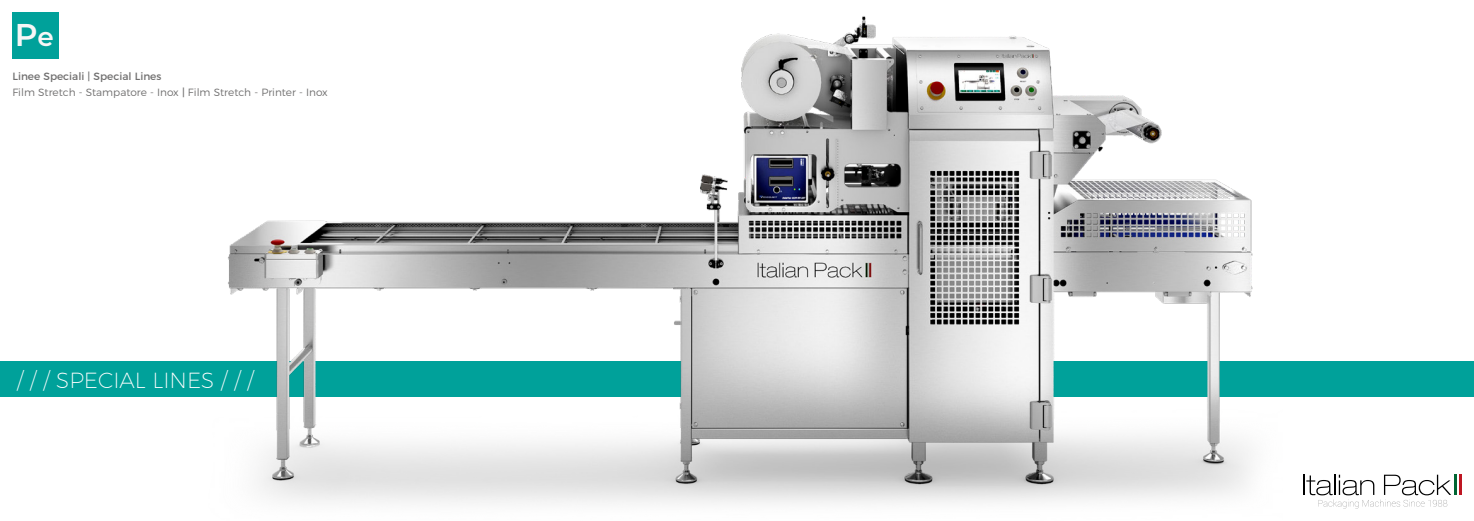
<style>
.page{position:relative;width:1474px;height:521px;background:#fff}
.page>*{position:absolute;margin:0;border:0;box-sizing:border-box;transform-origin:0 0}
.t1{font:600 31.5px "Montserrat";color:#f6f6f6}
.t2{font:200 21.88px "Montserrat";color:#fff}
.t3{font:300 10.5px/16.6px "Montserrat";color:#706f6f}
.s1{font-size:26.25px}
.s2{font-weight:400}
</style>
<div class="page">
<div style="left:0;top:361px;width:1473px;height:36px;background:#00a19a"></div>
<img style="left:228px;top:16px;width:1025px;height:488px">
<hr style="left:1454px;top:475px;width:2px;height:20px;background:#006533">
<hr style="left:1459px;top:475px;width:2px;height:20px;background:#be1622">
<svg style="left:1303px;top:475px;width:147px;height:33px"></svg>
<div style="left:12px;top:13px;width:47px;height:46px;background:#00a19a"></div>
<h1 class="t1" style="left:15px;top:12px;width:41px">P<span class="s1">e</span></h1>
<p class="t3" style="left:12px;top:67px;width:317px"><span class="s2">Linee Speciali | Special Lines<br></span>Film Stretch - Stampatore - Inox <span class="s2">|</span> Film Stretch - Printer - Inox</p>
<h2 class="t2" style="left:17px;top:363px;width:238px">/ / / SPECIAL LINES / / /</h2>
</div>
